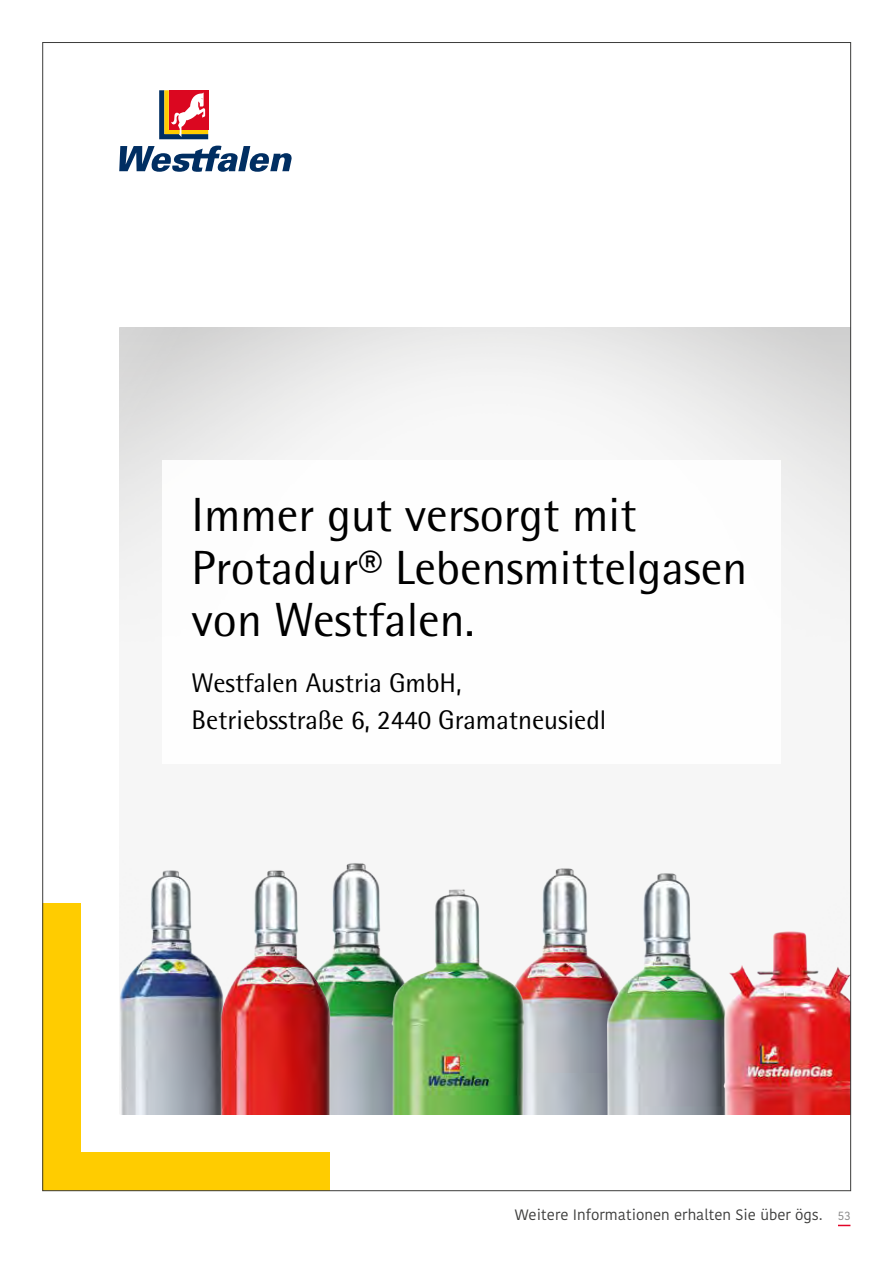
<style>
.page{position:relative;width:893px;height:1263px;background:#fff}
.page>*{position:absolute;margin:0;border:0;box-sizing:border-box;transform-origin:0 0}
.t1{font:48px/52.8px "Rotis Semi Sans Pro";color:#000}
.t2{font:27px/37.5px "Rotis Semi Sans Pro";color:#000}
.t3{font:15px "Kohinoor Bangla";color:#3c3c3b}
.s1{font-size:12px;color:#878787}
</style>
<div class="page">
<svg style="left:838px;top:1225px;width:12px;height:1px"></svg>
<div style="left:43px;top:904px;width:38px;height:287px;background:#fc0"></div>
<div style="left:43px;top:1152px;width:287px;height:39px;background:#fc0"></div>
<svg style="left:159px;top:90px;width:49px;height:49px"></svg>
<svg style="left:119px;top:146px;width:173px;height:26px"></svg>
<img style="left:119px;top:841px;width:139px;height:273px">
<img style="left:287px;top:841px;width:67px;height:273px">
<img style="left:199px;top:863px;width:139px;height:251px">
<img style="left:469px;top:797px;width:182px;height:317px">
<img style="left:578px;top:832px;width:271px;height:282px">
<img style="left:354px;top:820px;width:185px;height:294px">
<img style="left:669px;top:916px;width:180px;height:198px">
<p class="t1" style="left:192px;top:488px;width:557px">Immer gut versorgt mit<br>Protadur® Lebensmittelgasen von Westfalen.</p>
<p class="t2" style="left:192px;top:664px;width:416px">Westfalen Austria GmbH,<br>Betriebsstraße 6, 2440 Gramatneusiedl</p>
<p class="t3" style="left:515px;top:1204px;width:337px">Weitere Informationen erhalten Sie über ögs. <span class="s1">53</span></p>
</div>
